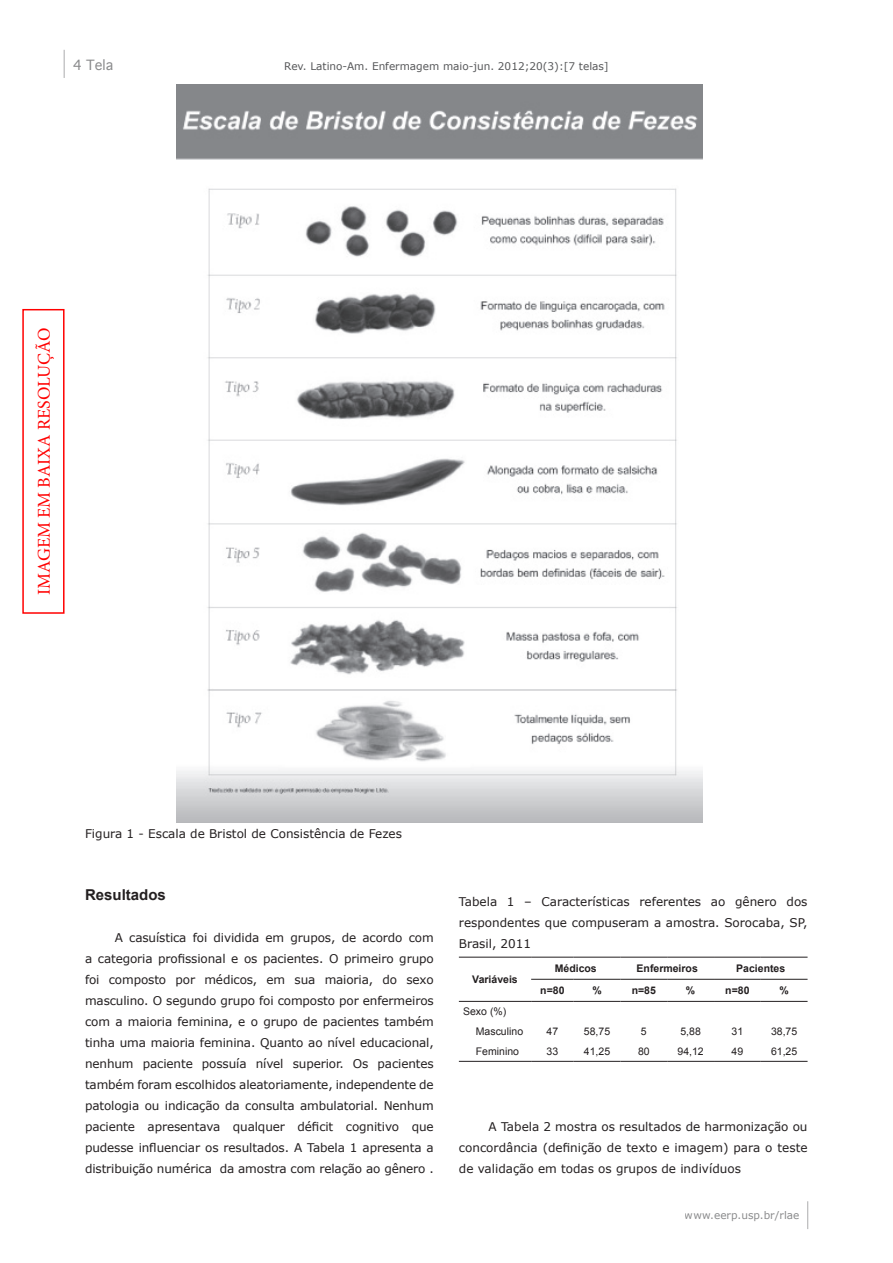
<style>
.page{position:relative;width:893px;height:1263px;background:#fff}
.page>*{position:absolute;margin:0;border:0;box-sizing:border-box;transform-origin:0 0}
.t1{font:18px "Minion Pro";color:#f00}
._7_0_sub1{font:700 15px "Arial";color:#231f20}
.t2{font:13.5px "Geneva";color:#57585a}
._6_0_texto{font:12px/21px "Verdana";letter-spacing:-.01em;color:#231f20;text-align:justify}
._9_0_titulo_TAB_FIG{font:12px/21px "Verdana";color:#231f20;text-align:justify}
.t3{font:10.5px "Verdana";color:#57585a}
._9_1_tabela_TXT{font:10.5px "Arial";color:#231f20}
._9_2_tabela_BOLD{font:700 10.5px "Arial";color:#231f20}
</style>
<div class="page">
<svg style="left:807px;top:1201px;width:1px;height:28px"></svg>
<svg style="left:64px;top:50px;width:1px;height:28px"></svg>
<img style="left:176px;top:85px;width:526px;height:737px">
<hr style="left:459px;top:957px;width:72px;height:1px;background:#231f20">
<hr style="left:459px;top:1001px;width:72px;height:1px;background:#231f20">
<hr style="left:531px;top:957px;width:43px;height:1px;background:#231f20">
<hr style="left:574px;top:957px;width:46px;height:1px;background:#231f20">
<hr style="left:620px;top:957px;width:47px;height:1px;background:#231f20">
<hr style="left:667px;top:957px;width:47px;height:1px;background:#231f20">
<hr style="left:714px;top:957px;width:47px;height:1px;background:#231f20">
<hr style="left:761px;top:957px;width:46px;height:1px;background:#231f20">
<hr style="left:531px;top:1001px;width:43px;height:1px;background:#231f20">
<hr style="left:574px;top:1001px;width:46px;height:1px;background:#231f20">
<hr style="left:620px;top:1001px;width:47px;height:1px;background:#231f20">
<hr style="left:667px;top:1001px;width:47px;height:1px;background:#231f20">
<hr style="left:714px;top:1001px;width:47px;height:1px;background:#231f20">
<hr style="left:761px;top:1001px;width:46px;height:1px;background:#231f20">
<hr style="left:459px;top:1061px;width:72px;height:1px;background:#231f20">
<hr style="left:531px;top:1061px;width:43px;height:1px;background:#231f20">
<hr style="left:574px;top:1061px;width:46px;height:1px;background:#231f20">
<hr style="left:620px;top:1061px;width:47px;height:1px;background:#231f20">
<hr style="left:667px;top:1061px;width:47px;height:1px;background:#231f20">
<hr style="left:714px;top:1061px;width:47px;height:1px;background:#231f20">
<hr style="left:761px;top:1061px;width:46px;height:1px;background:#231f20">
<hr style="left:531px;top:979px;width:43px;height:1px;background:#231f20">
<hr style="left:574px;top:979px;width:46px;height:1px;background:#231f20">
<hr style="left:620px;top:979px;width:47px;height:1px;background:#231f20">
<hr style="left:667px;top:979px;width:47px;height:1px;background:#231f20">
<hr style="left:714px;top:979px;width:47px;height:1px;background:#231f20">
<hr style="left:761px;top:979px;width:46px;height:1px;background:#231f20">
<div style="left:22px;top:309px;width:43px;height:305px;border:2px solid #f00"></div>
<p class="t2" style="left:73px;top:54px;width:42px">4 Tela</p>
<p class="t3" style="left:284px;top:59px;width:326px">Rev. Latino-Am. Enfermagem maio-jun. 2012;20(3):[7 telas]</p>
<p class="t1" style="left:32px;top:595px;width:269px;rotate:-90deg">IMAGEM EM BAIXA RESOLUÇÃO</p>
<p class="_9_0_titulo_TAB_FIG" style="left:85px;top:823px;width:318px">Figura 1 - Escala de Bristol de Consistência de Fezes</p>
<p class="_7_0_sub1" style="left:85px;top:885px;width:82px">Resultados</p>
<p class="_6_0_texto" style="left:85px;top:927px;width:350px;text-indent:30px">A casuística foi dividida em grupos, de acordo com a categoria profissional e os pacientes. O primeiro grupo foi composto por médicos, em sua maioria, do sexo masculino. O segundo grupo foi composto por enfermeiros com a maioria feminina, e o grupo de pacientes também tinha uma maioria feminina. Quanto ao nível educacional, nenhum paciente possuía nível superior. Os pacientes também foram escolhidos aleatoriamente, independente de patologia ou indicação da consulta ambulatorial. Nenhum paciente apresentava qualquer déficit cognitivo que pudesse influenciar os resultados. A Tabela 1 apresenta a distribuição numérica da amostra com relação ao gênero .</p>
<p class="_9_0_titulo_TAB_FIG" style="left:459px;top:891px;width:350px">Tabela 1 – Características referentes ao gênero dos respondentes que compuseram a amostra. Sorocaba, SP, Brasil, 2011</p>
<p class="_9_2_tabela_BOLD" style="left:472px;top:972px;width:47px">Variáveis</p>
<p class="_9_2_tabela_BOLD" style="left:555px;top:961px;width:44px">Médicos</p>
<p class="_9_2_tabela_BOLD" style="left:637px;top:961px;width:63px">Enfermeiros</p>
<p class="_9_2_tabela_BOLD" style="left:736px;top:961px;width:51px">Pacientes</p>
<p class="_9_2_tabela_BOLD" style="left:540px;top:983px;width:26px">n=80</p>
<p class="_9_2_tabela_BOLD" style="left:592px;top:983px;width:11px">%</p>
<p class="_9_2_tabela_BOLD" style="left:632px;top:983px;width:26px">n=85</p>
<p class="_9_2_tabela_BOLD" style="left:686px;top:983px;width:11px">%</p>
<p class="_9_2_tabela_BOLD" style="left:725px;top:983px;width:26px">n=80</p>
<p class="_9_2_tabela_BOLD" style="left:779px;top:983px;width:11px">%</p>
<p class="_9_1_tabela_TXT" style="left:463px;top:1005px;width:45px">Sexo (%)</p>
<p class="_9_1_tabela_TXT" style="left:476px;top:1024px;width:49px">Masculino</p>
<p class="_9_1_tabela_TXT" style="left:547px;top:1024px;width:13px">47</p>
<p class="_9_1_tabela_TXT" style="left:584px;top:1024px;width:28px">58,75</p>
<p class="_9_1_tabela_TXT" style="left:641px;top:1024px;width:7px">5</p>
<p class="_9_1_tabela_TXT" style="left:680px;top:1024px;width:22px">5,88</p>
<p class="_9_1_tabela_TXT" style="left:732px;top:1024px;width:13px">31</p>
<p class="_9_1_tabela_TXT" style="left:771px;top:1024px;width:28px">38,75</p>
<p class="_9_1_tabela_TXT" style="left:476px;top:1044px;width:45px">Feminino</p>
<p class="_9_1_tabela_TXT" style="left:547px;top:1044px;width:13px">33</p>
<p class="_9_1_tabela_TXT" style="left:584px;top:1044px;width:28px">41,25</p>
<p class="_9_1_tabela_TXT" style="left:638px;top:1044px;width:13px">80</p>
<p class="_9_1_tabela_TXT" style="left:677px;top:1044px;width:28px">94,12</p>
<p class="_9_1_tabela_TXT" style="left:732px;top:1044px;width:13px">49</p>
<p class="_9_1_tabela_TXT" style="left:771px;top:1044px;width:28px">61,25</p>
<p class="_6_0_texto" style="left:459px;top:1116px;width:350px;text-indent:30px">A Tabela 2 mostra os resultados de harmonização ou concordância (definição de texto e imagem) para o teste de validação em todas os grupos de indivíduos</p>
<p class="t3" style="left:685px;top:1208px;width:116px">www.eerp.usp.br/rlae</p>
</div>
